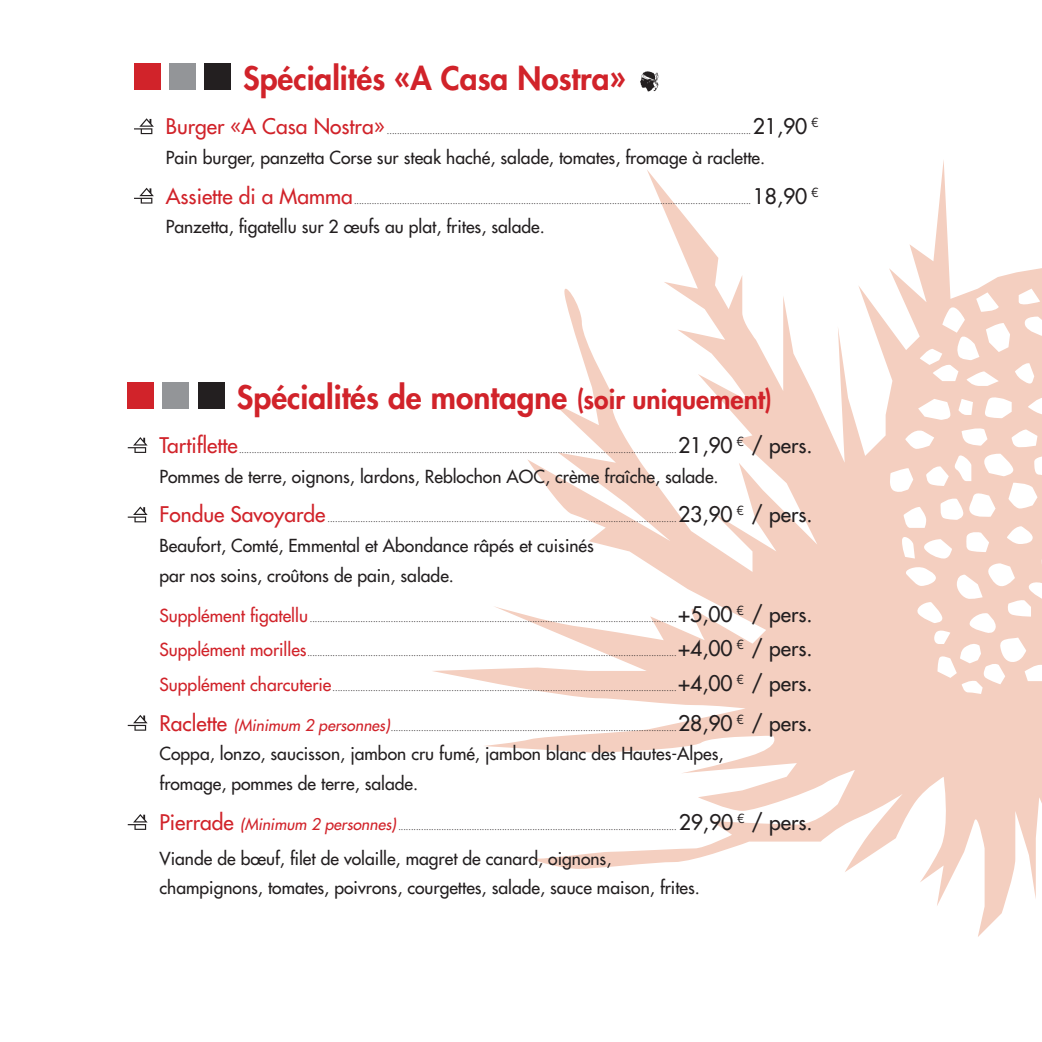
<style>
.page{position:relative;width:1042px;height:1042px;background:#fff}
.page>*{position:absolute;margin:0;border:0;box-sizing:border-box;transform-origin:0 0}
.t1{font:800 31.5px "Futura Std";color:#d1232a}
.t2{font:500 21px "Futura Std";color:#231f20}
.t3{font:500 21px "Futura Std";color:#d1232a}
.t4{font:500 17.5px/29.8px "Futura Std";color:#231f20}
.t5{font:500 8.75px "Futura Std";color:#231f20}
.s1{font-size:26.25px}
.s2{font-size:17.5px;color:#d1232a}
.s3{font-size:21px;color:#d1232a}
.s4{font-style:italic;font-size:15.75px;color:#d1232a}
</style>
<div class="page">
<svg style="left:433px;top:160px;width:609px;height:777px"></svg>
<div style="left:128px;top:382px;width:26px;height:26px;background:#d1232a"></div>
<div style="left:163px;top:382px;width:26px;height:26px;background:#939598"></div>
<div style="left:198px;top:382px;width:26px;height:26px;background:#231f20"></div>
<svg style="left:128px;top:437px;width:20px;height:16px"></svg>
<svg style="left:128px;top:506px;width:20px;height:16px"></svg>
<svg style="left:128px;top:715px;width:20px;height:16px"></svg>
<svg style="left:128px;top:814px;width:20px;height:16px"></svg>
<div style="left:134px;top:63px;width:26px;height:26px;background:#d1232a"></div>
<div style="left:169px;top:63px;width:26px;height:26px;background:#939598"></div>
<div style="left:204px;top:63px;width:26px;height:26px;background:#231f20"></div>
<svg style="left:640px;top:71px;width:18px;height:21px"></svg>
<svg style="left:134px;top:118px;width:20px;height:16px"></svg>
<svg style="left:134px;top:188px;width:20px;height:16px"></svg>
<h1 class="t1" style="left:243px;top:59px;width:384px">Spécialités «A Casa Nostra»</h1>
<h2 class="t3" style="left:166px;top:113px;width:220px">Burger «A Casa Nostra»</h2>
<h2 class="t2" style="left:753px;top:113px;width:67px">21,90 <sup>€</sup></h2>
<h3 class="t4" style="left:166px;top:143px;width:601px">Pain burger, panzetta Corse sur steak haché, salade, tomates, fromage à raclette.</h3>
<h2 class="t3" style="left:166px;top:183px;width:189px">Assiette di a Mamma</h2>
<p class="t5" style="left:354px;top:195px;width:399px">.............................................................................................................................................................</p>
<p class="t5" style="left:387px;top:125px;width:366px">................................................................................................................................................</p>
<h2 class="t2" style="left:753px;top:183px;width:67px">18,90 <sup>€</sup></h2>
<h3 class="t4" style="left:166px;top:212px;width:380px">Panzetta, figatellu sur 2 œufs au plat, frites, salade.</h3>
<h1 class="t1" style="left:237px;top:378px;width:537px">Spécialités de montagne <span class="s1">(soir uniquement)</span></h1>
<h2 class="t3" style="left:159px;top:432px;width:80px">Tartiflette</h2>
<h2 class="t2" style="left:678px;top:432px;width:136px">21,90 <sup>€</sup> / pers.</h2>
<h3 class="t4" style="left:159px;top:461px;width:560px">Pommes de terre, oignons, lardons, Reblochon AOC, crème fraîche, salade.</h3>
<h2 class="t3" style="left:159px;top:501px;width:167px">Fondue Savoyarde</h2>
<p class="t5" style="left:239px;top:444px;width:439px">.............................................................................................................................................................................</p>
<h2 class="t2" style="left:678px;top:501px;width:136px">23,90 <sup>€</sup> / pers.</h2>
<p class="t5" style="left:327px;top:514px;width:350px">..........................................................................................................................................</p>
<h3 class="t4" style="left:159px;top:531px;width:436px">Beaufort, Comté, Emmental et Abondance râpés et cuisinés par nos soins, croûtons de pain, salade.</h3>
<p class="t5" style="left:159px;top:613px;width:518px"><span class="s2">Supplément figatellu</span> .................................................................................................................................................</p>
<h2 class="t2" style="left:678px;top:601px;width:136px">+5,00 <sup>€</sup> / pers.</h2>
<p class="t5" style="left:159px;top:647px;width:518px"><span class="s2">Supplément morilles</span>..................................................................................................................................................</p>
<h2 class="t2" style="left:678px;top:635px;width:136px">+4,00 <sup>€</sup> / pers.</h2>
<p class="t5" style="left:159px;top:682px;width:518px"><span class="s2">Supplément charcuterie</span>........................................................................................................................................</p>
<h2 class="t2" style="left:678px;top:670px;width:136px">+4,00 <sup>€</sup> / pers.</h2>
<p class="t5" style="left:159px;top:722px;width:518px"><span class="s3">Raclette</span> <span class="s4">(Minimum 2 personnes)</span>.................................................................................................................</p>
<h2 class="t2" style="left:678px;top:710px;width:136px">28,90 <sup>€</sup> / pers.</h2>
<h3 class="t4" style="left:159px;top:739px;width:565px">Coppa, lonzo, saucisson, jambon cru fumé, jambon blanc des Hautes-Alpes, fromage, pommes de terre, salade.</h3>
<p class="t5" style="left:159px;top:821px;width:518px"><span class="s3">Pierrade</span> <span class="s4">(Minimum 2 personnes)</span> ..............................................................................................................</p>
<h2 class="t2" style="left:679px;top:809px;width:135px">29,90 <sup>€</sup> / pers.</h2>
<h3 class="t4" style="left:159px;top:843px;width:542px">Viande de bœuf, filet de volaille, magret de canard, oignons, champignons, tomates, poivrons, courgettes, salade, sauce maison, frites.</h3>
</div>
